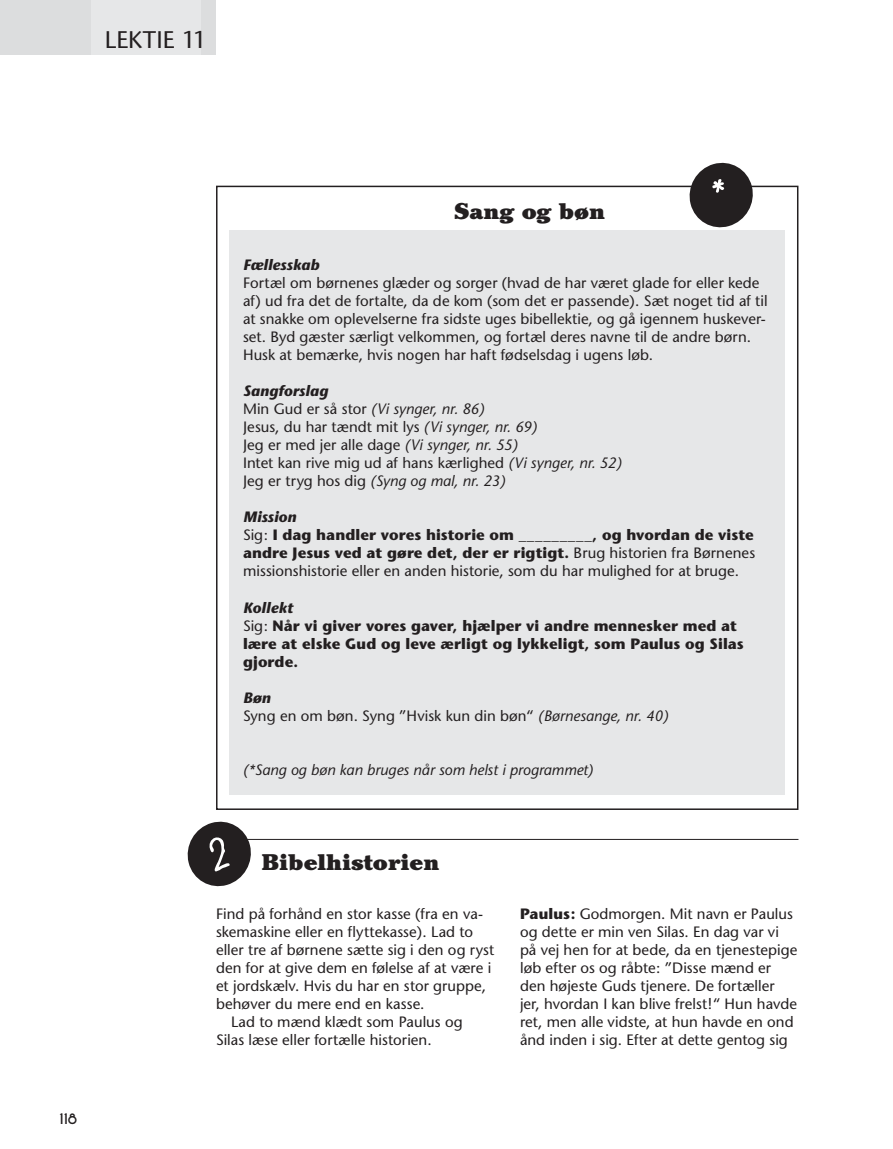
<style>
.page{position:relative;width:893px;height:1149px;background:#fff}
.page>*{position:absolute;margin:0;border:0;box-sizing:border-box;transform-origin:0 0}
.t1{font:24px "Stone Sans";color:#231f20}
.t2{font:900 22.5px "Cheltenham";color:#231f20}
.t3{font:15px/18px "Stone Sans";color:#231f20}
.t4{font:700 15px/18px "Stone Sans";letter-spacing:.005em;color:#231f20}
.t5{font:italic 15px "Stone Sans";color:#231f20}
.t6{font:italic 700 15px "Stone Sans";letter-spacing:.01em;color:#231f20}
.t7{font:700 15px "JM New Garden";color:#231f20}
.s1{font-weight:700;font-style:italic}
.s2{font-style:italic}
.s3{font-weight:700}
.s4{font-weight:400}
</style>
<div class="page">
<div style="left:0;top:0;width:91px;height:54px;background:#dcddde"></div>
<div style="left:91px;top:0;width:110px;height:54px;background:#e6e7e8"></div>
<div style="left:201px;top:0;width:15px;height:54px;background:#dcddde"></div>
<hr style="left:235px;top:838px;width:563px;height:1px;background:#231f20">
<div style="left:229px;top:230px;width:556px;height:564px;background:#e6e7e8"></div>
<svg style="left:187px;top:821px;width:67px;height:66px"></svg>
<svg style="left:686px;top:162px;width:70px;height:66px"></svg>
<h1 class="t1" style="left:105px;top:30px;width:104px">LEKTIE 11</h1>
<p class="t7" style="left:60px;top:1113px;width:19px">118</p>
<h2 class="t2" style="left:455px;top:203px;width:152px">Sang og bøn</h2>
<p class="t6" style="left:243px;top:259px;width:78px">Fællesskab</p>
<p class="t3" style="left:243px;top:275px;width:526px">Fortæl om børnenes glæder og sorger (hvad de har været glade for eller kede af) ud fra det de fortalte, da de kom (som det er passende). Sæt noget tid af til at snakke om oplevelserne fra sidste uges bibellektie, og gå igennem huskever&shy;set. Byd gæster særligt velkommen, og fortæl deres navne til de andre børn.<br>Husk at bemærke, hvis nogen har haft fødselsdag i ugens løb.</p>
<p class="t3" style="left:243px;top:383px;width:380px"><span class="s1">Sangforslag<br></span>Min Gud er så stor <span class="s2">(Vi synger, nr. 86)<br></span>Jesus, du har tændt mit lys <span class="s2">(Vi synger, nr. 69)<br></span>Jeg er med jer alle dage <span class="s2">(Vi synger, nr. 55)<br></span>Intet kan rive mig ud af hans kærlighed <span class="s2">(Vi synger, nr. 52)<br></span>Jeg er tryg hos dig <span class="s2">(Syng og mal, nr. 23)</span></p>
<p class="t3" style="left:243px;top:509px;width:514px"><span class="s1">Mission<br></span>Sig: <span class="s3">I dag handler vores historie om _________, og hvordan de viste andre Jesus ved at gøre det, der er rigtigt.</span> Brug historien fra Børnenes missionshistorie eller en anden historie, som du har mulighed for at bruge.</p>
<p class="t4" style="left:243px;top:599px;width:502px"><span class="s2">Kollekt<br></span><span class="s4">Sig:</span> Når vi giver vores gaver, hjælper vi andre mennesker med at lære at elske Gud og leve ærligt og lykkeligt, som Paulus og Silas gjorde.</p>
<p class="t3" style="left:243px;top:689px;width:427px"><span class="s1">Bøn<br></span>Syng en om bøn. Syng ”Hvisk kun din bøn“ <span class="s2">(Børnesange, nr. 40)</span></p>
<p class="t5" style="left:243px;top:763px;width:352px">(*Sang og bøn kan bruges når som helst i programmet)</p>
<h2 class="t2" style="left:262px;top:853px;width:179px">Bibelhistorien</h2>
<p class="t3" style="left:216px;top:905px;width:269px">Find på forhånd en stor kasse (fra en va-</p>
<p class="t3" style="left:216px;top:923px;width:259px">skemaskine eller en flyttekasse). Lad to</p>
<p class="t3" style="left:216px;top:941px;width:280px">eller tre af børnene sætte sig i den og ryst</p>
<p class="t3" style="left:216px;top:959px;width:277px">den for at give dem en følelse af at være i</p>
<p class="t3" style="left:216px;top:977px;width:271px">et jordskælv. Hvis du har en stor gruppe,</p>
<p class="t3" style="left:216px;top:995px;width:210px">behøver du mere end en kasse.</p>
<p class="t3" style="left:231px;top:1013px;width:233px">Lad to mænd klædt som Paulus og</p>
<p class="t3" style="left:216px;top:1031px;width:217px">Silas læse eller fortælle historien.</p>
<p class="t3" style="left:520px;top:905px;width:279px"><span class="s3">Paulus:</span> Godmorgen. Mit navn er Paulus og dette er min ven Silas. En dag var vi på vej hen for at bede, da en tjenestepige løb efter os og råbte: ”Disse mænd er den højeste Guds tjenere. De fortæller jer, hvordan I kan blive frelst!“ Hun havde ret, men alle vidste, at hun havde en ond ånd inden i sig. Efter at dette gentog sig</p>
</div>
